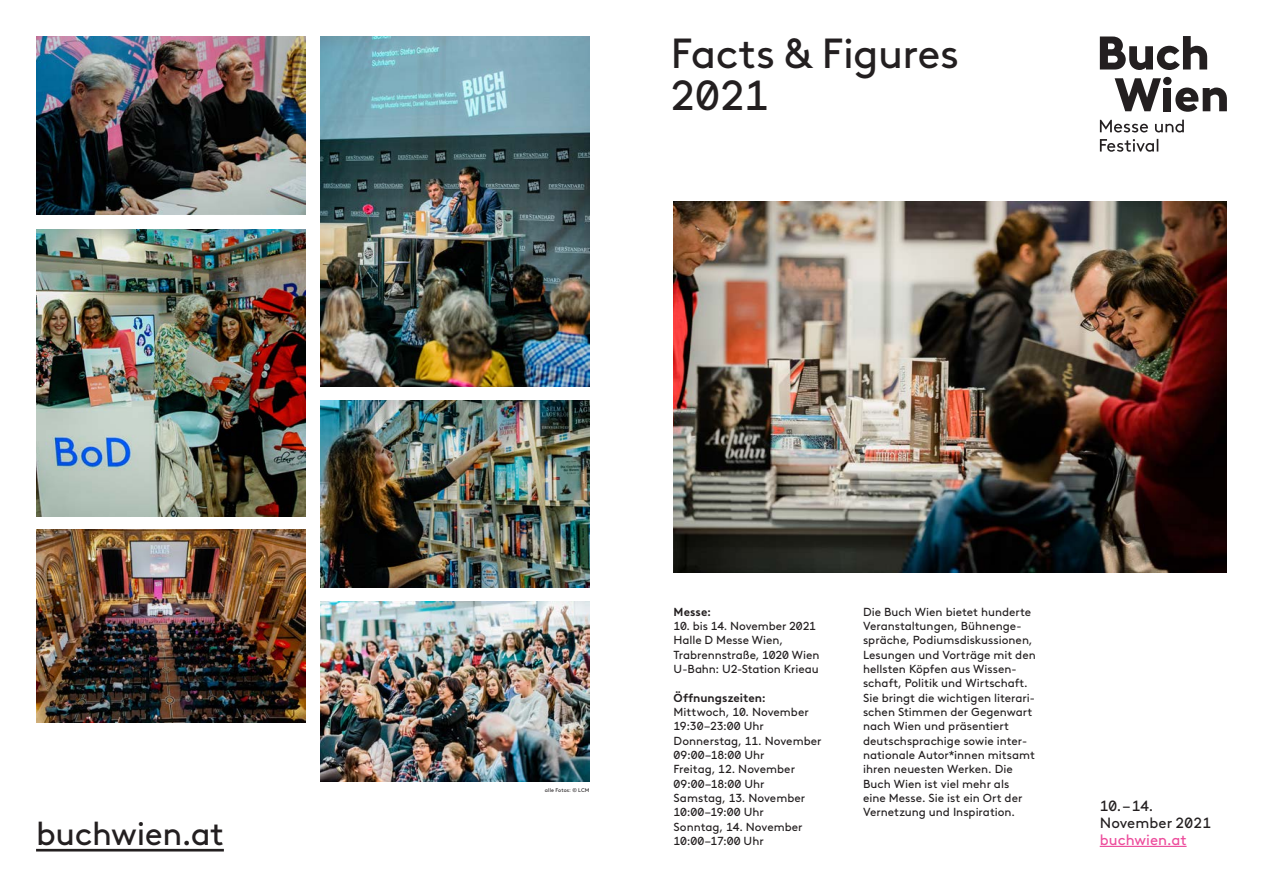
<style>
.page{position:relative;width:1263px;height:893px;background:#fff}
.page>*{position:absolute;margin:0;border:0;box-sizing:border-box;transform-origin:0 0}
.t1{font:42.15px/42.2px "Brown LL";letter-spacing:-.01em;color:#231f20}
.t2{font:32.85px "Brown LL";letter-spacing:-.01em;color:#231f20}
.t3{font:14.85px/17px "Brown LL";letter-spacing:.005em;color:#231f20}
.t4{font:14.85px "Brown LL";letter-spacing:.005em;color:#ed4c9c}
.t5{font:11.7px/14.2px "Brown LL";color:#231f20}
.t6{font:700 11.7px "Brown LL";letter-spacing:.005em;color:#231f20}
.t7{font:5.25px "Brown LL";letter-spacing:.02em;color:#231f20}
</style>
<div class="page">
<img style="left:37px;top:36px;width:268px;height:179px">
<img style="left:320px;top:601px;width:269px;height:180px">
<img style="left:320px;top:36px;width:269px;height:351px">
<hr style="left:36px;top:849px;width:188px;height:2px;background:#231f20">
<img style="left:36px;top:530px;width:269px;height:192px">
<img style="left:320px;top:401px;width:269px;height:186px">
<img style="left:36px;top:229px;width:269px;height:287px">
<svg style="left:1100px;top:36px;width:107px;height:34px"></svg>
<div style="left:1163px;top:88px;width:8px;height:23px;background:#231f20"></div>
<svg style="left:1115px;top:78px;width:46px;height:33px"></svg>
<div style="left:1163px;top:77px;width:8px;height:8px;background:#231f20;border-radius:50%"></div>
<svg style="left:1175px;top:88px;width:52px;height:24px"></svg>
<svg style="left:1100px;top:139px;width:58px;height:13px"></svg>
<svg style="left:1100px;top:120px;width:84px;height:12px"></svg>
<img style="left:674px;top:202px;width:553px;height:371px">
<hr style="left:1100px;top:846px;width:86px;height:1px;background:#ed4c9c">
<h2 class="t2" style="left:36px;top:809px;width:189px">buchwien.at</h2>
<h1 class="t1" style="left:671px;top:29px;width:290px">Facts &amp; Figures<br>2021</h1>
<p class="t7" style="left:545px;top:786px;width:46px">alle Fotos: © LCM</p>
<p class="t6" style="left:674px;top:603px;width:39px">Messe:</p>
<p class="t5" style="left:674px;top:618px;width:147px">10. bis 14. November 2021<br>Halle D Messe Wien,<br>Trabrennstraße, 1020 Wien<br>U-Bahn: U2-Station Krieau</p>
<p class="t6" style="left:674px;top:689px;width:94px">Öffnungszeiten:</p>
<p class="t5" style="left:674px;top:704px;width:149px">Mittwoch, 10. November<br>19:30–23:00 Uhr<br>Donnerstag, 11. November<br>09:00–18:00 Uhr<br>Freitag, 12. November<br>09:00–18:00 Uhr<br>Samstag, 13. November<br>10:00–19:00 Uhr<br>Sonntag, 14. November<br>10:00–17:00 Uhr</p>
<p class="t5" style="left:863px;top:604px;width:174px">Die Buch Wien bietet hunderte<br>Veranstaltungen, Bühnenge&shy;spräche, Podiumsdiskussionen,<br>Lesungen und Vorträge mit den hellsten Köpfen aus Wissen&shy;schaft, Politik und Wirtschaft.<br>Sie bringt die wichtigen literari&shy;schen Stimmen der Gegenwart nach Wien und präsentiert deutschsprachige sowie inter&shy;nationale Autor*innen mitsamt ihren neuesten Werken. Die<br>Buch Wien ist viel mehr als<br>eine Messe. Sie ist ein Ort der<br>Vernetzung und Inspiration.</p>
<p class="t3" style="left:1100px;top:796px;width:113px">10. – 14.<br>November 2021</p>
<p class="t4" style="left:1100px;top:829px;width:88px">buchwien.at</p>
</div>
